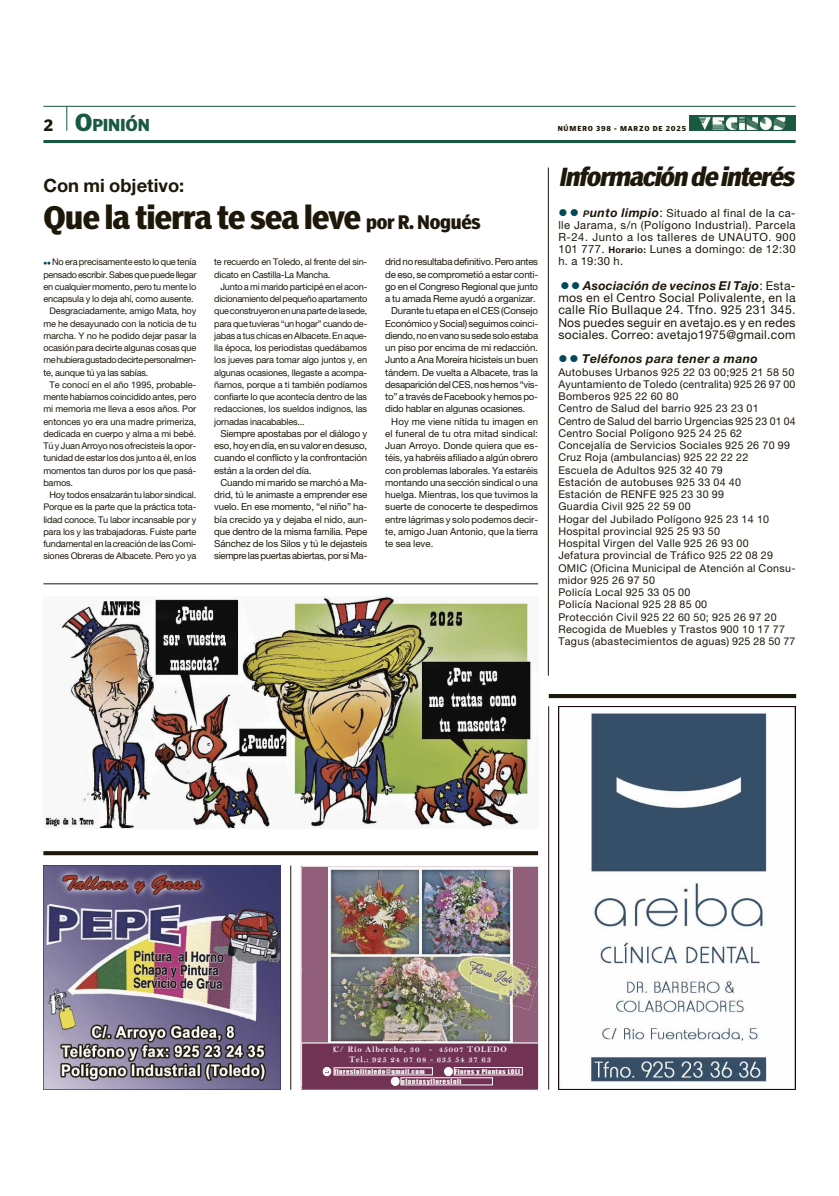
<style>
.page{position:relative;width:839px;height:1196px;background:#fff}
.page>*{position:absolute;margin:0;border:0;box-sizing:border-box;transform-origin:0 0}
.t1{font:700 condensed 30.6px "Poynter Agate Zero";letter-spacing:-.02em;color:#1e180a}
.t2{font:italic 700 condensed 24.4px "Poynter Agate Zero";color:#1e180a}
.t3{font:700 18.4px "Helvetica Neue LT Std";color:#1e180a}
.t4{font:900 17.2px "Poynter Gothic Text";letter-spacing:-.015em;color:#195a41}
.t5{font:12.2px/12.2px "Helvetica Neue LT Std";letter-spacing:.025em;color:#1e180a;text-align:justify}
.t6{font:italic 700 12.2px "Helvetica Neue LT Std";letter-spacing:.03em;color:#1e180a}
.t7{font:11.2px/12.2px "Helvetica Neue LT Std";letter-spacing:.05em;color:#1e180a;text-align:justify}
.t8{font:10.8px/12.2px "Helvetica Neue LT Std";letter-spacing:.03em;color:#1e180a}
.t9{font:9.6px/12.2px "Helvetica Neue LT Std";letter-spacing:-.02em;color:#1e180a;text-align:justify}
.t10{font:9.6px "Helvetica Neue LT Std";color:#1e180a}
.t11{font:9.6px "Helvetica Neue LT Std";letter-spacing:.01em;color:#1e180a}
.t12{font:9.6px "Helvetica Neue LT Std";letter-spacing:.005em;color:#1e180a}
.t13{font:9.2px/12.2px "Helvetica Neue LT Std";letter-spacing:-.02em;color:#1e180a}
.t14{font:8.6px/10.2px "Bell MT Bold";letter-spacing:.09em;color:#f4f0f2;text-align:center}
.t15{font:900 7.2px "Poynter Gothic Text";letter-spacing:.12em;color:#1e180a}
.t16{font:6.4px "Impact";letter-spacing:.07em;color:#faf6f4;scale:1.11 1}
.t17{font:6.2px "Impact";letter-spacing:.07em;color:#fbfcfd;scale:1.11 1}
.s1{font-size:16.4px;color:#1e180a}
.s2{font-size:24.4px}
.s3{color:#004a59}
.s4{font-weight:700;font-style:italic;font-size:9.2px}
.s5{font-weight:700;font-style:italic;font-size:12.2px}
.s6{font-size:12.2px}
.s7{font-weight:700;font-size:9.2px}
.s8{font-weight:700;font-style:italic}
.s9{font-size:18.4px}
</style>
<div class="page">
<hr style="left:43px;top:106px;width:752px;height:1px;background:#195a41">
<hr style="left:43px;top:140px;width:752px;height:3px;background:#195a41">
<svg style="left:66px;top:106px;width:1px;height:25px"></svg>
<img style="left:689px;top:116px;width:106px;height:15px">
<img style="left:43px;top:596px;width:489px;height:232px">
<svg style="left:43px;top:851px;width:495px;height:4px;background:#252012"></svg>
<hr style="left:548px;top:694px;width:248px;height:4px;background:#1e180a">
<hr style="left:548px;top:168px;width:1px;height:507px;background:#1e180a">
<hr style="left:43px;top:583px;width:495px;height:1px;background:#1e180a">
<hr style="left:548px;top:706px;width:1px;height:383px;background:#1e180a">
<hr style="left:290px;top:865px;width:1px;height:224px;background:#1e180a">
<img style="left:558px;top:706px;width:237px;height:383px">
<img style="left:43px;top:865px;width:237px;height:224px">
<img style="left:301px;top:865px;width:237px;height:224px">
<h3 class="t4" style="left:43px;top:115px;width:108px"><span class="s1">2</span> <span class="s2">O</span>pinión</h3>
<p class="t15" style="left:557px;top:124px;width:130px">NÚMERO 398 - MARZO DE 2025</p>
<h2 class="t2" style="left:558px;top:162px;width:242px">Información de interés</h2>
<p class="t7" style="left:558px;top:206px;width:239px"><span class="s3">●</span> <span class="s3">●</span> <span class="s4">P</span><span class="s5">unto limpio</span><span class="s6">:</span> Situado al final de la ca&shy;lle Jarama, s/n (Polígono Industrial). Parcela R-24. Junto a los talleres de UNAUTO. 900<br>101 777. <span class="s7">Horario:</span> Lunes a domingo: de 12:30 h. a 19:30 h.</p>
<h3 class="t5" style="left:558px;top:279px;width:239px"><span class="s3">●</span> <span class="s3">●</span> <span class="s8">Asociación de vecinos El Tajo</span>: Esta&shy;mos en el Centro Social Polivalente, en la calle Río Bullaque 24. Tfno. 925 231 345.<br>Nos puedes seguir en avetajo.es y en redes sociales. Correo: avetajo1975@gmail.com</h3>
<h3 class="t6" style="left:558px;top:351px;width:201px"><span class="s3">●</span> <span class="s3">●</span> Teléfonos para tener a mano</h3>
<p class="t8" style="left:558px;top:365px;width:239px">Autobuses Urbanos 925 22 03 00;925 21 58 50<br>Ayuntamiento de Toledo (centralita) 925 26 97 00<br>Bomberos 925 22 60 80<br>Centro de Salud del barrio 925 23 23 01<br>Centro de Salud del barrio Urgencias 925 23 01 04<br>Centro Social Polígono 925 24 25 62<br>Concejalía de Servicios Sociales 925 26 70 99<br>Cruz Roja (ambulancias) 925 22 22 22<br>Escuela de Adultos 925 32 40 79<br>Estación de autobuses 925 33 04 40<br>Estación de RENFE 925 23 30 99<br>Guardia Civil 925 22 59 00<br>Hogar del Jubilado Polígono 925 23 14 10<br>Hospital provincial 925 25 93 50<br>Hospital Virgen del Valle 925 26 93 00<br>Jefatura provincial de Tráfico 925 22 08 29<br>OMIC (Oficina Municipal de Atención al Consu&shy;midor 925 26 97 50<br>Policía Local 925 33 05 00<br>Policía Nacional 925 28 85 00<br>Protección Civil 925 22 60 50; 925 26 97 20<br>Recogida de Muebles y Trastos 900 10 17 77<br>Tagus (abastecimientos de aguas) 925 28 50 77</p>
<h3 class="t3" style="left:43px;top:174px;width:142px">Con mi objetivo:</h3>
<h1 class="t1" style="left:43px;top:199px;width:438px">Que la tierra te sea leve <span class="s9">por R. Nogués</span></h1>
<p class="t13" style="left:43px;top:256px;width:154px"><span class="s3">●</span> <span class="s3">●</span> No era precisamente esto lo que tenía</p>
<p class="t13" style="left:43px;top:268px;width:154px">pensado escribir. Sabes que puede llegar</p>
<p class="t13" style="left:43px;top:280px;width:154px">en cualquier momento, pero tu mente lo</p>
<p class="t13" style="left:43px;top:293px;width:152px">encapsula y lo deja ahí, como ausente.</p>
<p class="t13" style="left:49px;top:305px;width:148px">Desgraciadamente, amigo Mata, hoy</p>
<p class="t13" style="left:43px;top:317px;width:154px">me he desayunado con la noticia de tu</p>
<p class="t13" style="left:43px;top:329px;width:154px">marcha. Y no he podido dejar pasar la</p>
<p class="t13" style="left:43px;top:342px;width:154px">ocasión para decirte algunas cosas que</p>
<p class="t13" style="left:43px;top:354px;width:154px">me hubiera gustado decirte personalmen-</p>
<p class="t13" style="left:43px;top:366px;width:107px">te, aunque tú ya las sabías.</p>
<p class="t13" style="left:49px;top:378px;width:148px">Te conocí en el año 1995, probable-</p>
<p class="t13" style="left:43px;top:391px;width:154px">mente habíamos coincidido antes, pero</p>
<p class="t13" style="left:43px;top:403px;width:154px">mi memoria me lleva a esos años. Por</p>
<p class="t13" style="left:43px;top:415px;width:154px">entonces yo era una madre primeriza,</p>
<p class="t13" style="left:43px;top:427px;width:154px">dedicada en cuerpo y alma a mi bebé.</p>
<p class="t13" style="left:43px;top:440px;width:154px">Tú y Juan Arroyo nos ofrecisteis la opor-</p>
<p class="t13" style="left:43px;top:452px;width:154px">tunidad de estar los dos junto a él, en los</p>
<p class="t13" style="left:43px;top:464px;width:154px">momentos tan duros por los que pasá-</p>
<p class="t13" style="left:43px;top:476px;width:31px">bamos.</p>
<p class="t13" style="left:49px;top:488px;width:148px">Hoy todos ensalzarán tu labor sindical.</p>
<p class="t13" style="left:43px;top:501px;width:154px">Porque es la parte que la práctica tota-</p>
<p class="t13" style="left:43px;top:513px;width:154px">lidad conoce. Tu labor incansable por y</p>
<p class="t13" style="left:43px;top:525px;width:154px">para los y las trabajadoras. Fuiste parte</p>
<p class="t13" style="left:43px;top:537px;width:154px">fundamental en la creación de las Comi-</p>
<p class="t13" style="left:43px;top:550px;width:154px">siones Obreras de Albacete. Pero yo ya</p>
<p class="t9" style="left:385px;top:256px;width:154px">drid no resultaba definitivo. Pero antes</p>
<p class="t9" style="left:385px;top:268px;width:154px">de eso, se comprometió a estar conti-</p>
<p class="t9" style="left:385px;top:280px;width:154px">go en el Congreso Regional que junto</p>
<p class="t9" style="left:385px;top:292px;width:152px">a tu amada Reme ayudó a organizar.</p>
<p class="t9" style="left:391px;top:305px;width:148px">Durante tu etapa en el CES (Consejo</p>
<p class="t9" style="left:385px;top:317px;width:154px">Económico y Social) seguimos coinci-</p>
<p class="t9" style="left:385px;top:329px;width:154px">diendo, no en vano su sede solo estaba</p>
<p class="t9" style="left:385px;top:341px;width:154px">un piso por encima de mi redacción.</p>
<p class="t9" style="left:385px;top:354px;width:154px">Junto a Ana Moreira hicisteis un buen</p>
<p class="t9" style="left:385px;top:366px;width:154px">tándem. De vuelta a Albacete, tras la</p>
<p class="t9" style="left:385px;top:378px;width:154px">desaparición del CES, nos hemos “vis-</p>
<p class="t9" style="left:385px;top:390px;width:154px">to” a través de Facebook y hemos po-</p>
<p class="t9" style="left:385px;top:403px;width:142px">dido hablar en algunas ocasiones.</p>
<p class="t11" style="left:391px;top:415px;width:148px">Hoy me viene nítida tu imagen en</p>
<p class="t11" style="left:385px;top:428px;width:154px">el funeral de tu otra mitad sindical:</p>
<p class="t12" style="left:385px;top:440px;width:154px">Juan Arroyo. Donde quiera que es-</p>
<p class="t9" style="left:385px;top:452px;width:154px">téis, ya habréis afiliado a algún obrero</p>
<p class="t9" style="left:385px;top:464px;width:154px">con problemas laborales. Ya estaréis</p>
<p class="t9" style="left:385px;top:476px;width:154px">montando una sección sindical o una</p>
<p class="t10" style="left:385px;top:489px;width:154px">huelga. Mientras, los que tuvimos la</p>
<p class="t10" style="left:385px;top:501px;width:154px">suerte de conocerte te despedimos</p>
<p class="t9" style="left:385px;top:513px;width:154px">entre lágrimas y solo podemos decir-</p>
<p class="t10" style="left:385px;top:526px;width:154px">te, amigo Juan Antonio, que la tierra</p>
<p class="t10" style="left:385px;top:538px;width:50px">te sea leve.</p>
<p class="t13" style="left:214px;top:256px;width:154px">te recuerdo en Toledo, al frente del sin&shy;dicato en Castilla-La Mancha.</p>
<p class="t13" style="left:214px;top:280px;width:154px;text-align:justify;text-indent:6px">Junto a mi marido participé en el acon&shy;dicionamiento del pequeño apartamento que construyeron en una parte de la sede, para que tuvieras “un hogar” cuando de&shy;jabas a tus chicas en Albacete. En aque&shy;lla época, los periodistas quedábamos los jueves para tomar algo juntos y, en algunas ocasiones, llegaste a acompa&shy;ñarnos, porque a ti también podíamos confiarte lo que acontecía dentro de las redacciones, los sueldos indignos, las jornadas inacabables...</p>
<p class="t9" style="left:214px;top:427px;width:154px;text-indent:6px">Siempre apostabas por el diálogo y eso, hoy en día, en su valor en desuso, cuando el conflicto y la confrontación están a la orden del día.</p>
<p class="t9" style="left:214px;top:476px;width:154px;text-indent:6px">Cuando mi marido se marchó a Ma&shy;drid, tú le animaste a emprender ese vuelo. En ese momento, “el niño” ha&shy;bía crecido ya y dejaba el nido, aun&shy;que dentro de la misma familia. Pepe Sánchez de los Silos y tú le dejasteis siempre las puertas abiertas, por si Ma-</p>
<p class="t14" style="left:333px;top:1044px;width:175px">C/ Río Alberche, 30 - 45007 TOLEDO<br>Tel.: 925 24 07 08 - 635 54 37 63</p>
<p class="t17" style="left:334px;top:1066px;width:83px">floreslolitoledo@gmail.com</p>
<p class="t17" style="left:454px;top:1066px;width:60px">Flores y Plantas LOLI</p>
<p class="t16" style="left:401px;top:1076px;width:56px">plantasyfloresloli</p>
</div>
